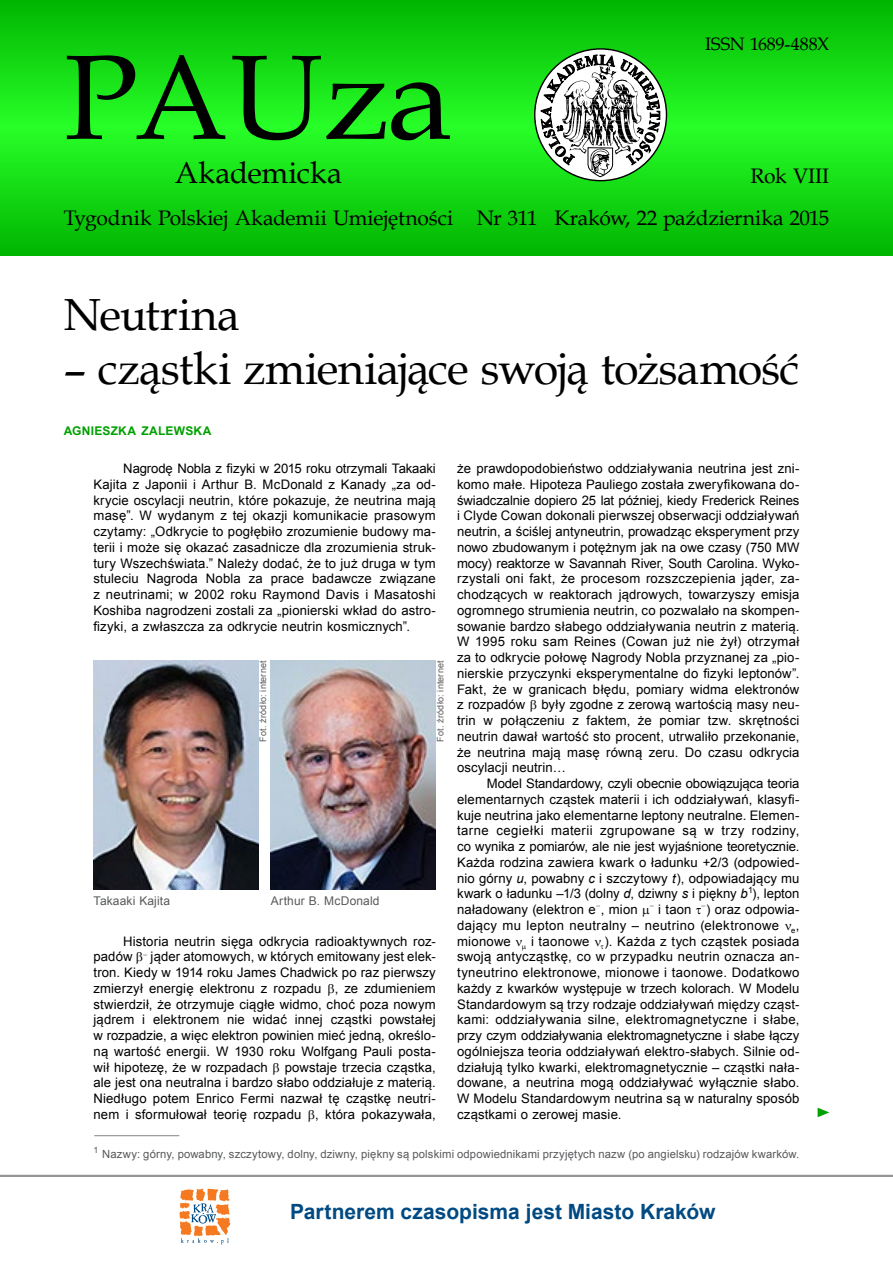
<style>
.page{position:relative;width:893px;height:1263px;background:#fff}
.page>*{position:absolute;margin:0;border:0;box-sizing:border-box;transform-origin:0 0}
.t1{font:120px "Book Antiqua";letter-spacing:-.01em;color:#000}
.t2{font:45px "Book Antiqua";letter-spacing:-.02em;color:#000}
.t3{font:30px "Book Antiqua";color:#000}
.t4{font:21px/41.4px "Book Antiqua";letter-spacing:-.005em;color:#000;text-align:right}
.t5{font:700 21px "Arial";color:#004a83}
.t6{font:18px "Book Antiqua";letter-spacing:-.005em;color:#000}
.t7{font:13.5px "Times New Roman";color:#00a000;scale:1.22 1}
.t8{font:13.2px/15.8px "Arial";letter-spacing:.01em;color:#000;text-align:justify}
.t9{font:12px "Arial";letter-spacing:.01em;color:#58595b}
.t10{font:700 12px "Arial";letter-spacing:.02em;color:#00a000}
.t11{font:11.25px "Arial";letter-spacing:.015em;color:#58595b}
.t12{font:9px "Arial";letter-spacing:.02em;color:#58595b}
.s1{font-style:italic}
</style>
<div class="page">
<svg style="left:0;top:0;width:893px;height:255px;background:#13d813"></svg>
<svg style="left:535px;top:49px;width:131px;height:132px"></svg>
<svg style="left:540px;top:46px;width:120px;height:131px"></svg>
<hr style="left:0;top:1175px;width:893px;height:2px;background:#939598">
<svg style="left:179px;top:1189px;width:51px;height:55px"></svg>
<hr style="left:94px;top:1135px;width:85px;height:1px;background:#808285">
<img style="left:94px;top:660px;width:165px;height:230px">
<img style="left:271px;top:660px;width:165px;height:230px">
<h1 class="t1" style="left:64px;top:14px;width:390px">PAUza</h1>
<h3 class="t3" style="left:175px;top:152px;width:169px">Akademicka</h3>
<h3 class="t4" style="left:64px;top:197px;width:475px">Tygodnik Polskiej Akademii Umiejętności Nr 311</h3>
<h3 class="t6" style="left:705px;top:32px;width:126px">ISSN 1689-488X</h3>
<h3 class="t4" style="left:554px;top:155px;width:276px">Rok VIII<br>Kraków, 22 października 2015</h3>
<h2 class="t2" style="left:64px;top:284px;width:177px">Neutrina</h2>
<h2 class="t2" style="left:64px;top:338px;width:737px">– cząstki zmieniające swoją tożsamość</h2>
<p class="t10" style="left:64px;top:422px;width:149px">AGNIESZKA ZALEWSKA</p>
<p class="t8" style="left:94px;top:460px;width:344px;text-indent:30px">Nagrodę Nobla z fizyki w 2015 roku otrzymali Takaaki Kajita z Japonii i Arthur B. McDonald z Kanady „za od&shy;krycie oscylacji neutrin, które pokazuje, że neutrina mają masę”. W wydanym z tej okazji komunikacie prasowym czytamy: „Odkrycie to pogłębiło zrozumienie budowy ma&shy;terii i może się okazać zasadnicze dla zrozumienia struk&shy;tury Wszechświata.” Należy dodać, że to już druga w tym stuleciu Nagroda Nobla za prace badawcze związane z neutrinami; w 2002 roku Raymond Davis i Masatoshi Koshiba nagrodzeni zostali za „pionierski wkład do astro&shy;fizyki, a zwłaszcza za odkrycie neutrin kosmicznych”.</p>
<p class="t8" style="left:457px;top:460px;width:344px">że prawdopodobieństwo oddziaływania neutrina jest zni&shy;komo małe. Hipoteza Pauliego została zweryfikowana do&shy;świadczalnie dopiero 25 lat później, kiedy Frederick Reines i Clyde Cowan dokonali pierwszej obserwacji oddziaływań neutrin, a ściślej antyneutrin, prowadząc eksperyment przy nowo zbudowanym i potężnym jak na owe czasy (750 MW mocy) reaktorze w Savannah River, South Carolina. Wyko&shy;rzystali oni fakt, że procesom rozszczepienia jąder, za&shy;chodzących w reaktorach jądrowych, towarzyszy emisja ogromnego strumienia neutrin, co pozwalało na skompen&shy;sowanie bardzo słabego oddziaływania neutrin z materią.<br>W 1995 roku sam Reines (Cowan już nie żył) otrzymał za to odkrycie połowę Nagrody Nobla przyznanej za „pio&shy;nierskie przyczynki eksperymentalne do fizyki leptonów”.<br>Fakt, że w granicach błędu, pomiary widma elektronów z rozpadów były zgodne z zerową wartością masy neu&shy;trin w połączeniu z faktem, że pomiar tzw. skrętności neutrin dawał wartość sto procent, utrwaliło przekonanie, że neutrina mają masę równą zeru. Do czasu odkrycia oscylacji neutrin…</p>
<p class="t8" style="left:457px;top:775px;width:344px;text-indent:30px">Model Standardowy, czyli obecnie obowiązująca teoria elementarnych cząstek materii i ich oddziaływań, klasyfi&shy;kuje neutrina jako elementarne leptony neutralne. Elemen&shy;tarne cegiełki materii zgrupowane są w trzy rodziny, co wynika z pomiarów, ale nie jest wyjaśnione teoretycznie.<br>Każda rodzina zawiera kwark o ładunku +2/3 (odpowied&shy;nio górny <span class="s1">u</span>, powabny <span class="s1">c</span> i szczytowy <span class="s1">t</span>), odpowiadający mu kwark o ładunku –1/3 (dolny <span class="s1">d</span>, dziwny <span class="s1">s</span> i piękny <span class="s1">b</span><sup>1</sup>), lepton naładowany (elektron e , mion</p>
<p class="t12" style="left:257px;top:742px;width:83px;rotate:-90deg">Fot. źródło: internet</p>
<p class="t12" style="left:434px;top:742px;width:83px;rotate:-90deg">Fot. źródło: internet</p>
<p class="t9" style="left:94px;top:892px;width:78px">Takaaki Kajita</p>
<p class="t9" style="left:271px;top:892px;width:110px">Arthur B. McDonald</p>
<p class="t8" style="left:457px;top:901px;width:344px;text-indent:201px">i taon ▼ ) oraz odpowia&shy;dający mu lepton neutralny – neutrino (elektronowe ■<sub>e</sub>, mionowe ■ i taonowe ■▼). Każda z tych cząstek posiada swoją antycząstkę, co w przypadku neutrin oznacza an&shy;tyneutrino elektronowe, mionowe i taonowe. Dodatkowo każdy z kwarków występuje w trzech kolorach. W Modelu Standardowym są trzy rodzaje oddziaływań między cząst&shy;kami: oddziaływania silne, elektromagnetyczne i słabe, przy czym oddziaływania elektromagnetyczne i słabe łączy ogólniejsza teoria oddziaływań elektro-słabych. Silnie od&shy;działują tylko kwarki, elektromagnetycznie – cząstki nała&shy;dowane, a neutrina mogą oddziaływać wyłącznie słabo.<br>W Modelu Standardowym neutrina są w naturalny sposób cząstkami o zerowej masie.</p>
<p class="t8" style="left:94px;top:933px;width:344px;text-indent:30px">Historia neutrin sięga odkrycia radioaktywnych roz&shy;padów</p>
<p class="t8" style="left:94px;top:949px;width:344px;text-indent:57px">jąder atomowych, w których emitowany jest elek&shy;tron. Kiedy w 1914 roku James Chadwick po raz pierwszy zmierzył energię elektronu z rozpadu , ze zdumieniem stwierdził, że otrzymuje ciągłe widmo, choć poza nowym jądrem i elektronem nie widać innej cząstki powstałej w rozpadzie, a więc elektron powinien mieć jedną, określo&shy;ną wartość energii. W 1930 roku Wolfgang Pauli posta&shy;wił hipotezę, że w rozpadach</p>
<p class="t8" style="left:94px;top:1059px;width:344px;text-indent:191px">powstaje trzecia cząstka, ale jest ona neutralna i bardzo słabo oddziałuje z materią.<br>Niedługo potem Enrico Fermi nazwał tę cząstkę neutri&shy;nem i sformułował teorię rozpadu , która pokazywała,</p>
<p class="t11" style="left:94px;top:1146px;width:707px"><sup>1</sup> Nazwy: górny, powabny, szczytowy, dolny, dziwny, piękny są polskimi odpowiednikami przyjętych nazw (po angielsku) rodzajów kwarków.</p>
<h3 class="t5" style="left:290px;top:1196px;width:427px">Partnerem czasopisma jest Miasto Kraków</h3>
<p class="t7" style="left:815px;top:1103px;width:15px">►</p>
</div>
